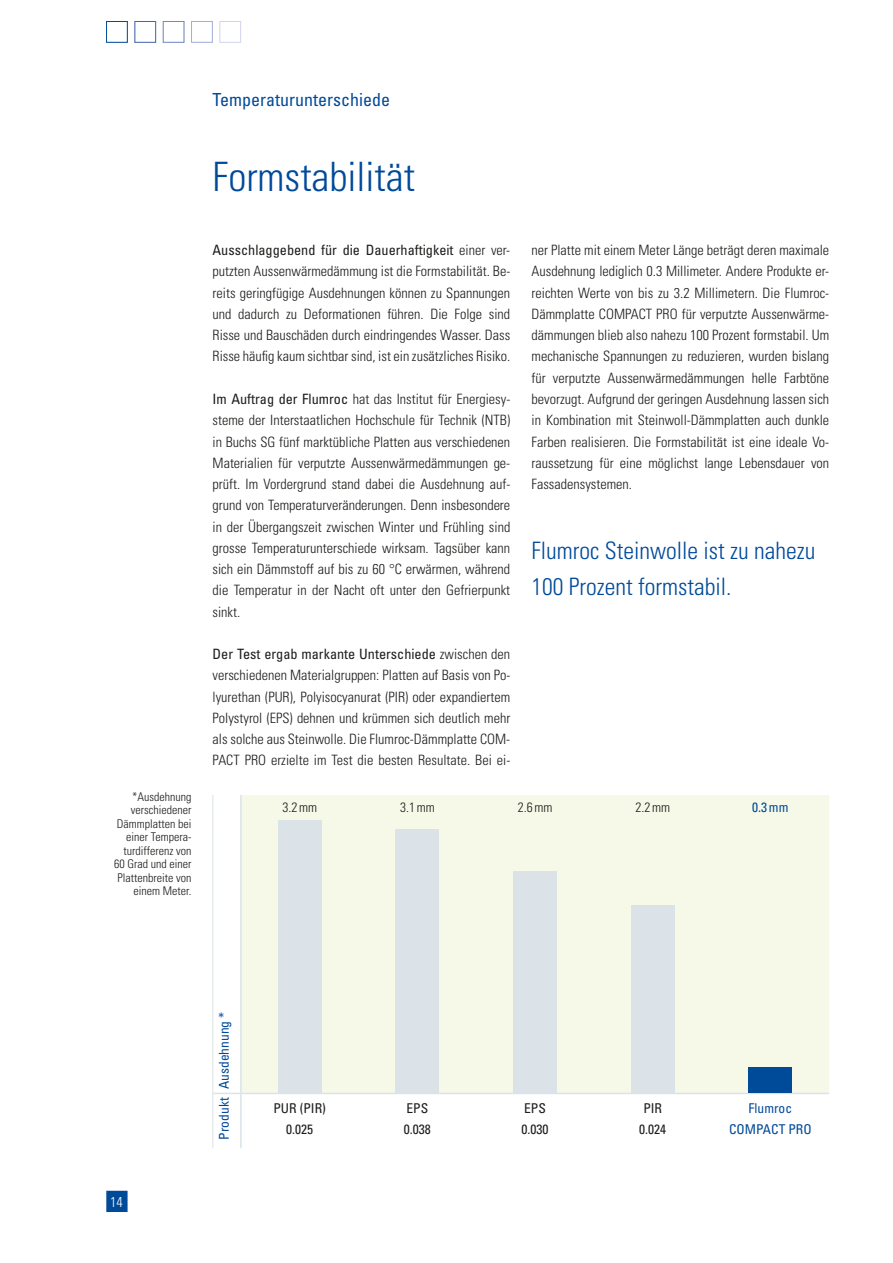
<style>
.page{position:relative;width:893px;height:1263px;background:#fff}
.page>*{position:absolute;margin:0;border:0;box-sizing:border-box;transform-origin:0 0}
.t1{font:300 condensed 40.5px "Univers";color:#004a9a}
.t2{font:300 condensed 24px/36px "Univers";color:#004a9a}
.t3{font:condensed 18px "Univers";color:#004a9a}
.t4{font:300 condensed 14.25px/21.3px "Univers";color:#1d1d1b;text-align:justify}
.t5{font:300 condensed 14.25px "Univers";color:#fff}
.t6{font:condensed 13.5px/21px "Univers";color:#004a9a;text-align:center}
.t7{font:condensed 13.5px/21px "Univers";color:#1d1d1b;text-align:center}
.t8{font:300 condensed 13.5px "Univers";color:#1d1d1b}
.t9{font:300 condensed 12px/13.5px "Univers";color:#1d1d1b;text-align:right}
.s1{font-weight:400}
</style>
<div class="page">
<div style="left:107px;top:1191px;width:20px;height:20px;background:#004a9a"></div>
<div style="left:106px;top:1191px;width:22px;height:21px;border:2px solid #004a9a"></div>
<div style="left:220px;top:21px;width:21px;height:22px;border:1px solid #d2d6ed"></div>
<div style="left:191px;top:21px;width:22px;height:22px;border:1px solid #a4aed8"></div>
<div style="left:163px;top:21px;width:21px;height:22px;border:1px solid #7588c2"></div>
<div style="left:135px;top:21px;width:21px;height:22px;border:1px solid #4366ad"></div>
<div style="left:106px;top:21px;width:22px;height:22px;border:1px solid #004a9a"></div>
<div style="left:242px;top:795px;width:587px;height:298px;background:#f7f9e8"></div>
<hr style="left:240px;top:795px;width:2px;height:21px;background:#dbe3e8">
<hr style="left:240px;top:816px;width:2px;height:277px;background:#dbe3e8">
<hr style="left:240px;top:1094px;width:2px;height:54px;background:#dbe3e8">
<hr style="left:213px;top:1093px;width:616px;height:1px;background:#dbe3e8">
<svg style="left:213px;top:795px;width:1px;height:21px"></svg>
<hr style="left:213px;top:816px;width:1px;height:277px;background:#dbe3e8">
<hr style="left:213px;top:1093px;width:1px;height:55px;background:#dbe3e8">
<div style="left:278px;top:820px;width:43px;height:273px;background:#dbe3e8"></div>
<div style="left:396px;top:829px;width:43px;height:264px;background:#dbe3e8"></div>
<div style="left:513px;top:871px;width:44px;height:222px;background:#dbe3e8"></div>
<div style="left:631px;top:905px;width:43px;height:188px;background:#dbe3e8"></div>
<div style="left:749px;top:1067px;width:43px;height:26px;background:#004a9a"></div>
<p class="t9" style="left:114px;top:791px;width:79px">*Ausdehnung verschiedener<br>Dämmplatten bei einer Tempera&shy;turdifferenz von<br>60 Grad und einer<br>Plattenbreite von einem Meter.</p>
<p class="t3" style="left:213px;top:93px;width:179px">Temperaturunterschiede</p>
<h1 class="t1" style="left:213px;top:162px;width:204px">Formstabilität</h1>
<p class="t4" style="left:213px;top:241px;width:299px"><span class="s1">Ausschlaggebend für die Dauerhaftigkeit</span> einer ver&shy;putzten Aussenwärmedämmung ist die Formstabilität. Be&shy;reits geringfügige Ausdehnungen können zu Spannungen und dadurch zu Deformationen führen. Die Folge sind Risse und Bauschäden durch eindringendes Wasser. Dass Risse häufig kaum sichtbar sind, ist ein zusätzliches Risiko.</p>
<p class="t4" style="left:213px;top:390px;width:299px"><span class="s1">Im Auftrag der Flumroc</span> hat das Institut für Energiesy&shy;steme der Interstaatlichen Hochschule für Technik (NTB) in Buchs SG fünf marktübliche Platten aus verschiedenen Materialien für verputzte Aussenwärmedämmungen ge&shy;prüft. Im Vordergrund stand dabei die Ausdehnung auf&shy;grund von Temperaturveränderungen. Denn insbesondere in der Übergangszeit zwischen Winter und Frühling sind grosse Temperaturunterschiede wirksam. Tagsüber kann sich ein Dämmstoff auf bis zu 60 °C erwärmen, während die Temperatur in der Nacht oft unter den Gefrierpunkt sinkt.</p>
<p class="t4" style="left:213px;top:645px;width:299px"><span class="s1">Der Test ergab markante Unterschiede</span> zwischen den verschiedenen Materialgruppen: Platten auf Basis von Po&shy;lyurethan (PUR), Polyisocyanurat (PIR) oder expandiertem Polystyrol (EPS) dehnen und krümmen sich deutlich mehr als solche aus Steinwolle. Die Flumroc-Dämmplatte COM-PACT PRO erzielte im Test die besten Resultate. Bei ei-</p>
<p class="t4" style="left:531px;top:241px;width:299px">ner Platte mit einem Meter Länge beträgt deren maximale Ausdehnung lediglich 0.3 Millimeter. Andere Produkte er&shy;reichten Werte von bis zu 3.2 Millimetern. Die Flumroc-Dämmplatte COMPACT PRO für verputzte Aussenwärme&shy;dämmungen blieb also nahezu 100 Prozent formstabil. Um mechanische Spannungen zu reduzieren, wurden bislang für verputzte Aussenwärmedämmungen helle Farbtöne bevorzugt. Aufgrund der geringen Ausdehnung lassen sich in Kombination mit Steinwoll-Dämmplatten auch dunkle Farben realisieren. Die Formstabilität ist eine ideale Vo&shy;raussetzung für eine möglichst lange Lebensdauer von Fassadensystemen.</p>
<h2 class="t2" style="left:531px;top:535px;width:285px">Flumroc Steinwolle ist zu nahezu<br>100 Prozent formstabil.</h2>
<p class="t8" style="left:282px;top:802px;width:36px">3.2 mm</p>
<p class="t8" style="left:400px;top:802px;width:36px">3.1 mm</p>
<p class="t8" style="left:518px;top:802px;width:36px">2.6 mm</p>
<p class="t8" style="left:635px;top:802px;width:36px">2.2 mm</p>
<p class="t6" style="left:752px;top:798px;width:38px">0.3 mm</p>
<p class="t5" style="left:110px;top:1197px;width:14px">14</p>
<p class="t6" style="left:215px;top:1089px;width:79px;rotate:-90deg">Ausdehnung *</p>
<p class="t6" style="left:215px;top:1140px;width:44px;rotate:-90deg">Produkt</p>
<p class="t7" style="left:273px;top:1098px;width:54px">PUR (PIR)<br>0.025</p>
<p class="t7" style="left:404px;top:1098px;width:28px;text-align:left">EPS<br>0.038</p>
<p class="t7" style="left:522px;top:1098px;width:28px;text-align:left">EPS<br>0.030</p>
<p class="t7" style="left:639px;top:1098px;width:28px">PIR<br>0.024</p>
<p class="t6" style="left:729px;top:1098px;width:84px">Flumroc<br>COMPACT PRO</p>
</div>
